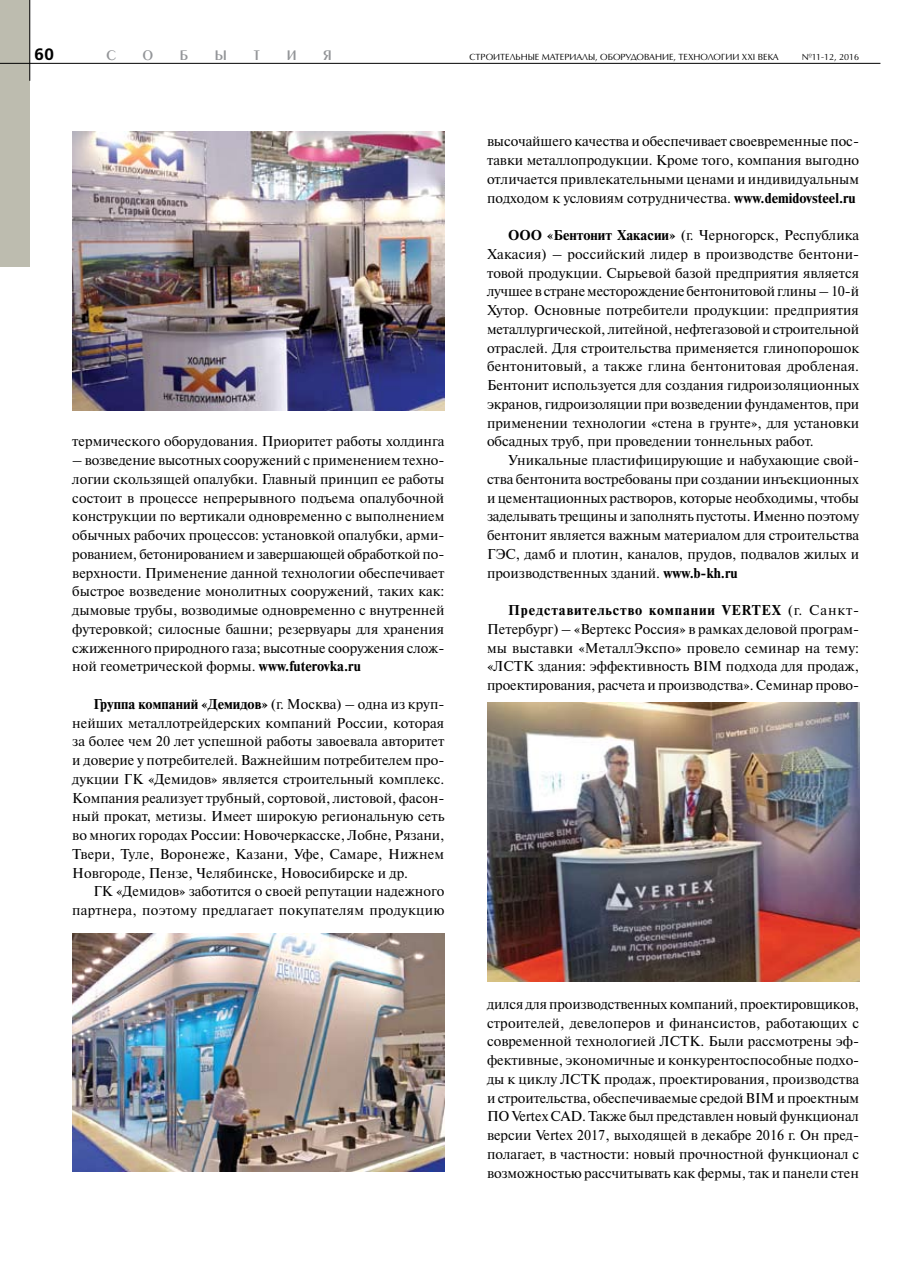
<style>
.page{position:relative;width:923px;height:1263px;background:#fff}
.page>*{position:absolute;margin:0;border:0;box-sizing:border-box;transform-origin:0 0}
.t1{font:700 16.5px "Free Set C";color:#000}
.t2{font:14.55px "Penta Demi";color:#939598}
.t3{font:14.25px/18.8px "Newton C";color:#000;text-align:justify}
.t4{font:9px "AG Opus";color:#000}
.s1{font-weight:700}
</style>
<div class="page">
<div style="left:0;top:0;width:30px;height:267px;background:#bdbcaf"></div>
<img style="left:72px;top:132px;width:372px;height:279px">
<img style="left:72px;top:933px;width:372px;height:238px">
<img style="left:487px;top:702px;width:372px;height:279px">
<hr style="left:29px;top:0;width:1px;height:81px;background:#000">
<hr style="left:0;top:63px;width:880px;height:1px;background:#000">
<p class="t1" style="left:34px;top:45px;width:22px">60</p>
<p class="t4" style="left:469px;top:51px;width:311px">СТРОИТЕЛЬНЫЕ МАТЕРИАЛЫ, ОБОРУДОВАНИЕ, ТЕХНОЛОГИИ XXI ВЕКА</p>
<p class="t4" style="left:802px;top:51px;width:59px">№11-12, 2016</p>
<p class="t2" style="left:106px;top:48px;width:33px">события</p>
<p class="t3" style="left:72px;top:432px;width:374px">термического оборудования. Приоритет работы холдинга</p>
<p class="t3" style="left:72px;top:451px;width:374px">– возведение высотных сооружений с применением техно&shy;логии скользящей опалубки. Главный принцип ее работы состоит в процессе непрерывного подъема опалубочной конструкции по вертикали одновременно с выполнением обычных рабочих процессов: установкой опалубки, арми&shy;рованием, бетонированием и завершающей обработкой по&shy;верхности. Применение данной технологии обеспечивает быстрое возведение монолитных сооружений, таких как: дымовые трубы, возводимые одновременно с внутренней футеровкой; силосные башни; резервуары для хранения сжиженного природного газа; высотные сооружения слож&shy;ной геометрической формы. <span class="s1">www.futerovka.ru</span></p>
<p class="t3" style="left:72px;top:695px;width:374px;text-indent:21px"><span class="s1">Группа компаний «Демидов»</span> (г. Москва) – одна из круп&shy;нейших металлотрейдерских компаний России, которая за более чем 20 лет успешной работы завоевала авторитет и доверие у потребителей. Важнейшим потребителем про&shy;дукции ГК «Демидов» является строительный комплекс.<br>Компания реализует трубный, сортовой, листовой, фасон&shy;ный прокат, метизы. Имеет широкую региональную сеть во многих городах России: Новочеркасске, Лобне, Рязани, Твери, Туле, Воронеже, Казани, Уфе, Самаре, Нижнем Новгороде, Пензе, Челябинске, Новосибирске и др.</p>
<p class="t3" style="left:72px;top:882px;width:374px;text-align:right">ГК «Демидов» заботится о своей репутации надежного партнера, поэтому предлагает покупателям продукцию</p>
<p class="t3" style="left:487px;top:132px;width:374px">высочайшего качества и обеспечивает своевременные пос&shy;тавки металлопродукции. Кроме того, компания выгодно отличается привлекательными ценами и индивидуальным подходом к условиям сотрудничества. <span class="s1">www.demidovsteel.ru</span></p>
<p class="t3" style="left:487px;top:226px;width:374px;text-indent:21px"><span class="s1">ООО «Бентонит Хакасии»</span> (г. Черногорск, Республика Хакасия) – российский лидер в производстве бентони&shy;товой продукции. Сырьевой базой предприятия является лучшее в стране месторождение бентонитовой глины – 10-й Хутор. Основные потребители продукции: предприятия металлургической, литейной, нефтегазовой и строительной отраслей. Для строительства применяется глинопорошок бентонитовый, а также глина бентонитовая дробленая.<br>Бентонит используется для создания гидроизоляционных экранов, гидроизоляции при возведении фундаментов, при применении технологии «стена в грунте», для установки обсадных труб, при проведении тоннельных работ.</p>
<p class="t3" style="left:487px;top:451px;width:374px;text-align:left;text-indent:21px">Уникальные пластифицирующие и набухающие свой&shy;ства бентонита востребованы при создании инъекционных и цементационных растворов, которые необходимы, чтобы заделывать трещины и заполнять пустоты. Именно поэтому бентонит является важным материалом для строительства ГЭС, дамб и плотин, каналов, прудов, подвалов жилых и производственных зданий. <span class="s1">www.b-kh.ru</span></p>
<p class="t3" style="left:487px;top:601px;width:374px;text-indent:21px"><span class="s1">Представительство компании VERTEX</span> (г. Санкт-Петербург) – «Вертекс Россия» в рамках деловой програм&shy;мы выставки «МеталлЭкспо» провело семинар на тему: «ЛСТК здания: эффективность BIM подхода для продаж, проектирования, расчета и производства». Семинар прово-</p>
<p class="t3" style="left:487px;top:995px;width:374px">дился для производственных компаний, проектировщиков, строителей, девелоперов и финансистов, работающих с современной технологией ЛСТК. Были рассмотрены эф&shy;фективные, экономичные и конкурентоспособные подхо&shy;ды к циклу ЛСТК продаж, проектирования, производства и строительства, обеспечиваемые средой BIM и проектным ПО Vertex CAD. Также был представлен новый функционал версии Vertex 2017, выходящей в декабре 2016 г. Он пред&shy;полагает, в частности: новый прочностной функционал с возможностью рассчитывать как фермы, так и панели стен</p>
</div>
